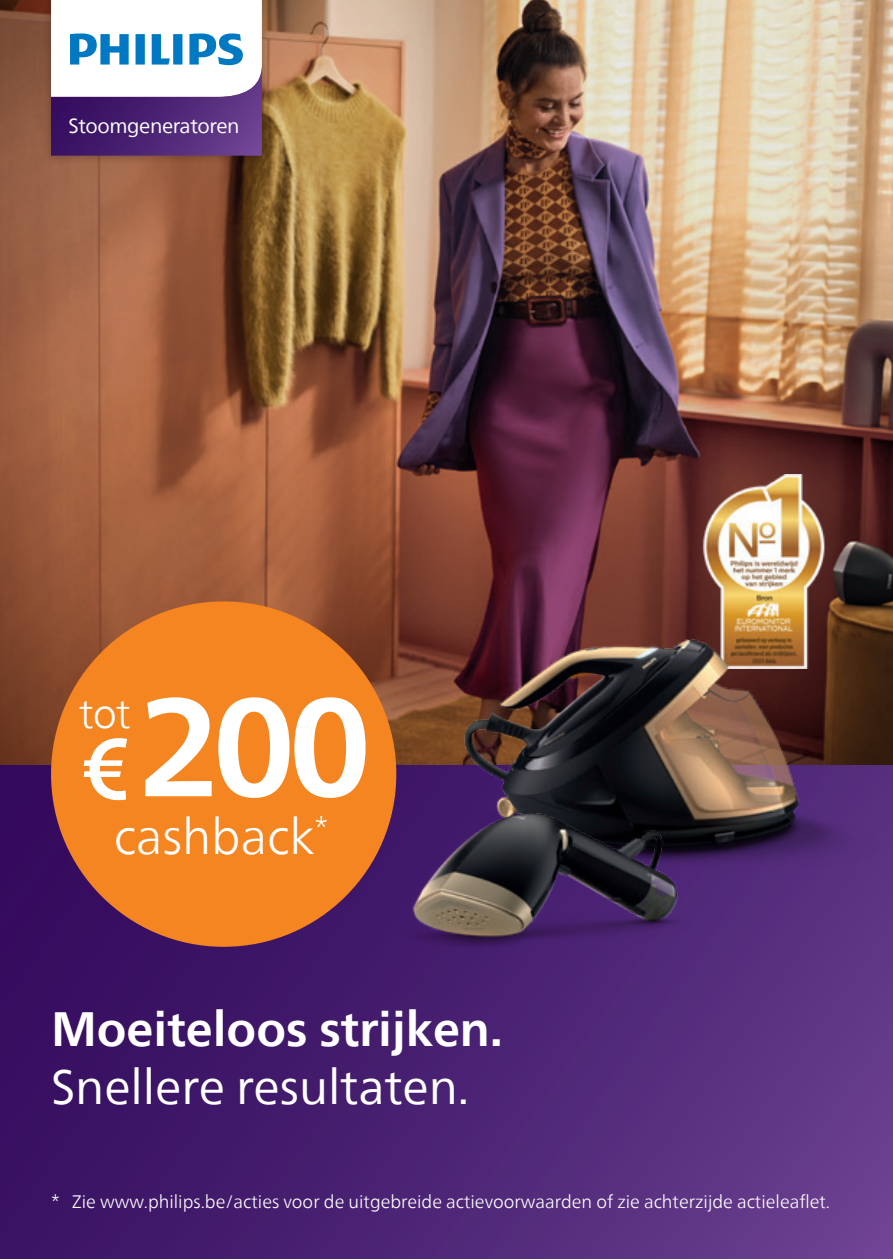
<style>
.page{position:relative;width:893px;height:1259px;background:#fff}
.page>*{position:absolute;margin:0;border:0;box-sizing:border-box;transform-origin:0 0}
.t1{font:700 139.2px "Neue Frutiger World";color:#fff}
.t2{font:500 86.7px "Neue Frutiger World";color:#fff}
.t3{font:300 49.2px "Neue Frutiger World";color:#fff}
.t4{font:700 48px "Neue Frutiger World";color:#fff}
.t5{font:48px "Neue Frutiger World";color:#fff}
.t6{font:300 41.1px "Neue Frutiger World";color:#fff}
.t7{font:300 28.8px "Neue Frutiger World";color:#fff}
.t8{font:20.4px "Neue Frutiger World";letter-spacing:-.02em;color:#fff}
.t9{font:300 18px "Neue Frutiger World";color:#fff}
</style>
<div class="page">
<img style="left:0;top:0;width:893px;height:765px">
<div style="left:0;top:765px;width:893px;height:494px;background:linear-gradient(to right,#340c5e,#643a8a)"></div>
<img style="left:668px;top:474px;width:174px;height:148px">
<div style="left:51px;top:601px;width:345px;height:345px;background:#f58520;border-radius:50%"></div>
<div style="left:42px;top:0;width:230px;height:165px;background:#231f20;opacity:.35"></div>
<div style="left:46px;top:0;width:216px;height:161px;background:#231f20;opacity:.35"></div>
<svg style="left:51px;top:0;width:211px;height:156px"></svg>
<img style="left:451px;top:622px;width:434px;height:258px">
<img style="left:396px;top:813px;width:303px;height:139px">
<p class="t8" style="left:68px;top:110px;width:173px">Stoomgeneratoren</p>
<h1 class="t1" style="left:138px;top:625px;width:235px">200</h1>
<h3 class="t7" style="left:315px;top:805px;width:15px">*</h3>
<h3 class="t6" style="left:79px;top:681px;width:53px">tot</h3>
<h2 class="t2" style="left:80px;top:697px;width:53px">€</h2>
<h3 class="t3" style="left:114px;top:798px;width:202px">cashback</h3>
<h3 class="t4" style="left:51px;top:987px;width:453px">Moeiteloos strijken.</h3>
<h3 class="t5" style="left:51px;top:1049px;width:420px">Snellere resultaten.</h3>
<p class="t9" style="left:51px;top:1187px;width:781px">* Zie www.philips.be/acties voor de uitgebreide actievoorwaarden of zie achterzijde actieleaflet.</p>
</div>
